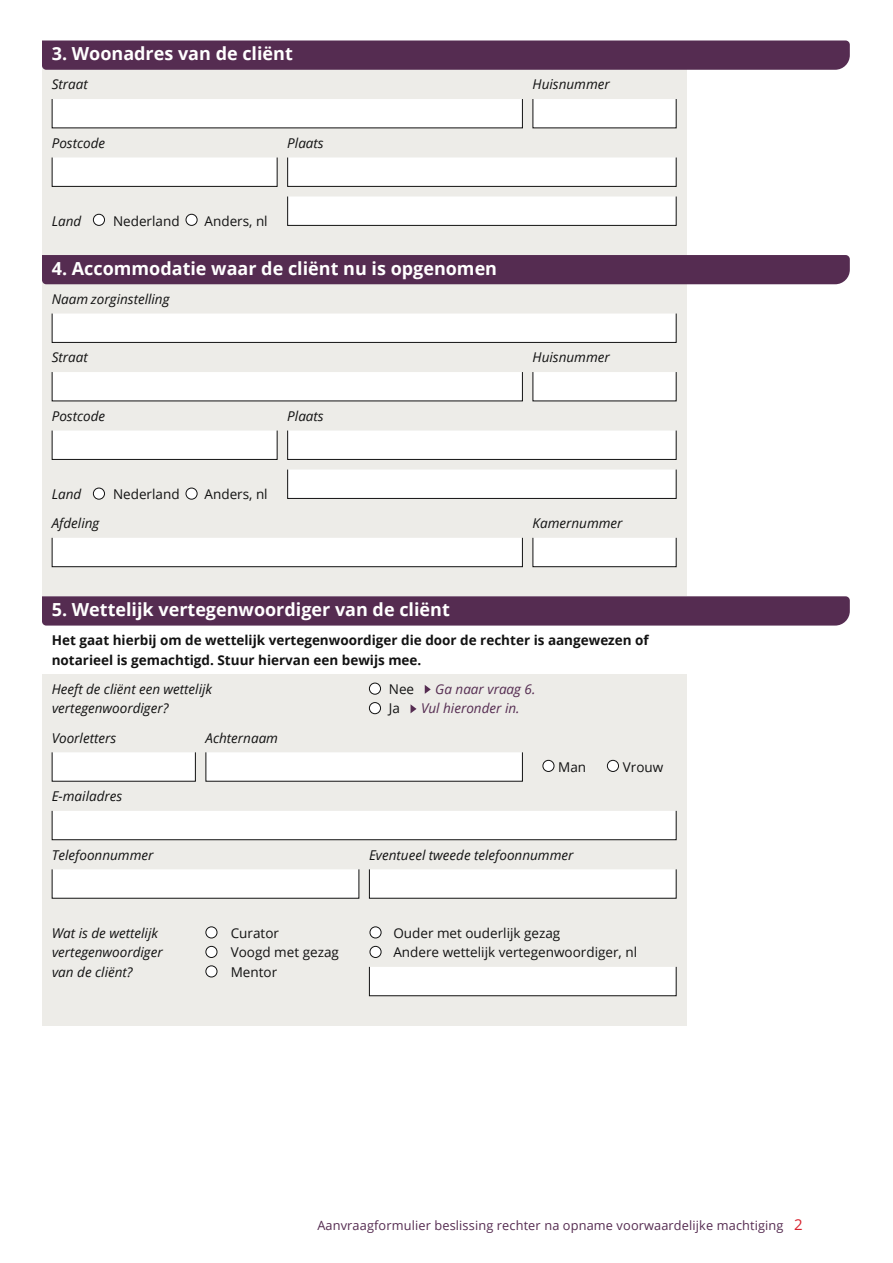
<style>
.page{position:relative;width:893px;height:1263px;background:#fff}
.page>*{position:absolute;margin:0;border:0;box-sizing:border-box;transform-origin:0 0}
.Sectie_01{font:700 18px "Open Sans";color:#fff}
.Vraag_01{font:italic 13.5px/19.5px "Open Sans";color:#121212}
.Antwoord_01{font:13.5px "Open Sans";color:#121212}
.Intro_01{font:700 13.5px/19.5px "Open Sans";color:#121212}
.Antwoord_01-2{font:italic 13.5px "Open Sans";color:#552c51}
.t1{font:12.75px "Open Sans";letter-spacing:.01em;color:#552c51}
.s1{font-size:15px;color:#d7202c}
</style>
<div class="page">
<div style="left:42px;top:60px;width:644px;height:195px;background:#edece8"></div>
<div style="left:42px;top:275px;width:644px;height:321px;background:#edece8"></div>
<div style="left:42px;top:674px;width:644px;height:351px;background:#edece8"></div>
<div style="left:42px;top:41px;width:808px;height:29px;background:#552c51"></div>
<div style="left:42px;top:255px;width:808px;height:29px;background:#552c51"></div>
<div style="left:42px;top:596px;width:808px;height:30px;background:#552c51"></div>
<svg style="left:425px;top:685px;width:6px;height:9px"></svg>
<svg style="left:411px;top:704px;width:6px;height:9px"></svg>
<svg style="left:51px;top:157px;width:227px;height:30px;background:#f4f4f4"></svg>
<svg style="left:51px;top:430px;width:227px;height:30px;background:#f4f4f4"></svg>
<svg style="left:287px;top:157px;width:390px;height:30px;background:#f5f5f5"></svg>
<svg style="left:287px;top:430px;width:390px;height:30px;background:#f5f5f5"></svg>
<svg style="left:287px;top:196px;width:390px;height:30px;background:#f5f5f5"></svg>
<svg style="left:287px;top:469px;width:390px;height:30px;background:#f5f5f5"></svg>
<div style="left:93px;top:214px;width:12px;height:11px;background:#fff;border-radius:50%"></div>
<div style="left:93px;top:214px;width:12px;height:12px;border:1px solid #121212;border-radius:50%"></div>
<div style="left:93px;top:488px;width:12px;height:11px;background:#fff;border-radius:50%"></div>
<div style="left:93px;top:488px;width:12px;height:12px;border:1px solid #121212;border-radius:50%"></div>
<div style="left:186px;top:214px;width:11px;height:11px;background:#fff;border-radius:50%"></div>
<div style="left:186px;top:214px;width:11px;height:12px;border:1px solid #121212;border-radius:50%"></div>
<div style="left:186px;top:488px;width:11px;height:11px;background:#fff;border-radius:50%"></div>
<div style="left:186px;top:488px;width:11px;height:12px;border:1px solid #121212;border-radius:50%"></div>
<svg style="left:51px;top:313px;width:626px;height:30px;background:#f6f6f6"></svg>
<svg style="left:51px;top:99px;width:472px;height:30px;background:#f5f5f5"></svg>
<svg style="left:51px;top:372px;width:472px;height:30px;background:#f5f5f5"></svg>
<svg style="left:51px;top:537px;width:472px;height:30px;background:#f7f7f7"></svg>
<svg style="left:532px;top:99px;width:145px;height:30px;background:#f3f3f3"></svg>
<svg style="left:532px;top:372px;width:145px;height:30px;background:#f3f3f3"></svg>
<svg style="left:532px;top:537px;width:145px;height:30px;background:#f4f4f4"></svg>
<div style="left:369px;top:683px;width:12px;height:11px;background:#fff;border-radius:50%"></div>
<div style="left:369px;top:683px;width:12px;height:11px;border:1px solid #121212;border-radius:50%"></div>
<div style="left:369px;top:702px;width:12px;height:12px;background:#fff;border-radius:50%"></div>
<div style="left:369px;top:702px;width:12px;height:12px;border:1px solid #121212;border-radius:50%"></div>
<svg style="left:51px;top:752px;width:145px;height:30px;background:#f3f3f3"></svg>
<svg style="left:205px;top:752px;width:318px;height:30px;background:#f5f5f5"></svg>
<svg style="left:51px;top:810px;width:626px;height:30px;background:#f7f7f7"></svg>
<svg style="left:51px;top:869px;width:309px;height:30px;background:#f5f5f5"></svg>
<svg style="left:369px;top:869px;width:308px;height:30px;background:#f4f4f4"></svg>
<svg style="left:369px;top:966px;width:308px;height:30px;background:#f6f6f6"></svg>
<div style="left:607px;top:760px;width:11px;height:11px;background:#fff;border-radius:50%"></div>
<div style="left:607px;top:760px;width:12px;height:12px;border:1px solid #121212;border-radius:50%"></div>
<div style="left:543px;top:760px;width:11px;height:11px;background:#fff;border-radius:50%"></div>
<div style="left:542px;top:760px;width:12px;height:12px;border:1px solid #121212;border-radius:50%"></div>
<div style="left:206px;top:927px;width:11px;height:11px;background:#fff;border-radius:50%"></div>
<div style="left:206px;top:926px;width:11px;height:12px;border:1px solid #121212;border-radius:50%"></div>
<div style="left:370px;top:927px;width:11px;height:11px;background:#fff;border-radius:50%"></div>
<div style="left:370px;top:926px;width:11px;height:12px;border:1px solid #121212;border-radius:50%"></div>
<div style="left:206px;top:946px;width:11px;height:11px;background:#fff;border-radius:50%"></div>
<div style="left:206px;top:946px;width:11px;height:12px;border:1px solid #121212;border-radius:50%"></div>
<div style="left:370px;top:946px;width:11px;height:11px;background:#fff;border-radius:50%"></div>
<div style="left:370px;top:946px;width:11px;height:12px;border:1px solid #121212;border-radius:50%"></div>
<div style="left:206px;top:966px;width:11px;height:11px;background:#fff;border-radius:50%"></div>
<div style="left:206px;top:965px;width:11px;height:12px;border:1px solid #121212;border-radius:50%"></div>
<h3 class="Sectie_01" style="left:52px;top:41px;width:243px">3. Woonadres van de cliënt</h3>
<p class="Vraag_01" style="left:52px;top:74px;width:38px">Straat</p>
<p class="Vraag_01" style="left:532px;top:74px;width:79px">Huisnummer</p>
<p class="Vraag_01" style="left:52px;top:133px;width:55px">Postcode</p>
<p class="Vraag_01" style="left:287px;top:133px;width:38px">Plaats</p>
<p class="Vraag_01" style="left:52px;top:211px;width:31px">Land</p>
<p class="Antwoord_01" style="left:113px;top:212px;width:68px">Nederland</p>
<p class="Antwoord_01" style="left:205px;top:212px;width:65px">Anders, nl</p>
<h3 class="Sectie_01" style="left:52px;top:255px;width:447px">4. Accommodatie waar de cliënt nu is opgenomen</h3>
<p class="Vraag_01" style="left:52px;top:289px;width:119px">Naam zorginstelling</p>
<p class="Vraag_01" style="left:52px;top:347px;width:38px">Straat</p>
<p class="Vraag_01" style="left:532px;top:347px;width:79px">Huisnummer</p>
<p class="Vraag_01" style="left:52px;top:406px;width:55px">Postcode</p>
<p class="Vraag_01" style="left:287px;top:406px;width:38px">Plaats</p>
<p class="Vraag_01" style="left:52px;top:484px;width:31px">Land</p>
<p class="Antwoord_01" style="left:113px;top:485px;width:68px">Nederland</p>
<p class="Antwoord_01" style="left:205px;top:485px;width:65px">Anders, nl</p>
<p class="Vraag_01" style="left:52px;top:513px;width:49px">Afdeling</p>
<p class="Vraag_01" style="left:532px;top:513px;width:92px">Kamernummer</p>
<h3 class="Sectie_01" style="left:52px;top:597px;width:400px">5. Wettelijk vertegenwoordiger van de cliënt</h3>
<p class="Intro_01" style="left:52px;top:630px;width:599px">Het gaat hierbij om de wettelijk vertegenwoordiger die door de rechter is aangewezen of notarieel is gemachtigd. Stuur hiervan een bewijs mee.</p>
<p class="Vraag_01" style="left:52px;top:679px;width:162px">Heeft de cliënt een wettelijk vertegenwoordiger?</p>
<p class="Antwoord_01" style="left:389px;top:680px;width:27px">Nee</p>
<p class="Antwoord_01-2" style="left:435px;top:680px;width:102px">Ga naar vraag 6.</p>
<p class="Antwoord_01" style="left:389px;top:699px;width:13px">Ja</p>
<p class="Antwoord_01-2" style="left:421px;top:699px;width:100px">Vul hieronder in.</p>
<p class="Vraag_01" style="left:52px;top:727px;width:66px">Voorletters</p>
<p class="Vraag_01" style="left:52px;top:786px;width:72px">E-mailadres</p>
<p class="Vraag_01" style="left:205px;top:727px;width:74px">Achternaam</p>
<p class="Antwoord_01" style="left:558px;top:758px;width:29px">Man</p>
<p class="Antwoord_01" style="left:623px;top:758px;width:42px">Vrouw</p>
<p class="Vraag_01" style="left:52px;top:844px;width:103px">Telefoonnummer</p>
<p class="Vraag_01" style="left:369px;top:844px;width:206px">Eventueel tweede telefoonnummer</p>
<p class="Vraag_01" style="left:52px;top:922px;width:112px">Wat is de wettelijk vertegenwoordiger van de cliënt?</p>
<p class="Antwoord_01" style="left:231px;top:923px;width:50px">Curator</p>
<p class="Antwoord_01" style="left:393px;top:923px;width:168px">Ouder met ouderlijk gezag</p>
<p class="Antwoord_01" style="left:231px;top:943px;width:110px">Voogd met gezag</p>
<p class="Antwoord_01" style="left:393px;top:943px;width:245px">Andere wettelijk vertegenwoordiger, nl</p>
<p class="Antwoord_01" style="left:231px;top:962px;width:48px">Mentor</p>
<p class="t1" style="left:317px;top:1217px;width:487px">Aanvraagformulier beslissing rechter na opname voorwaardelijke machtiging <span class="s1">2</span></p>
</div>
